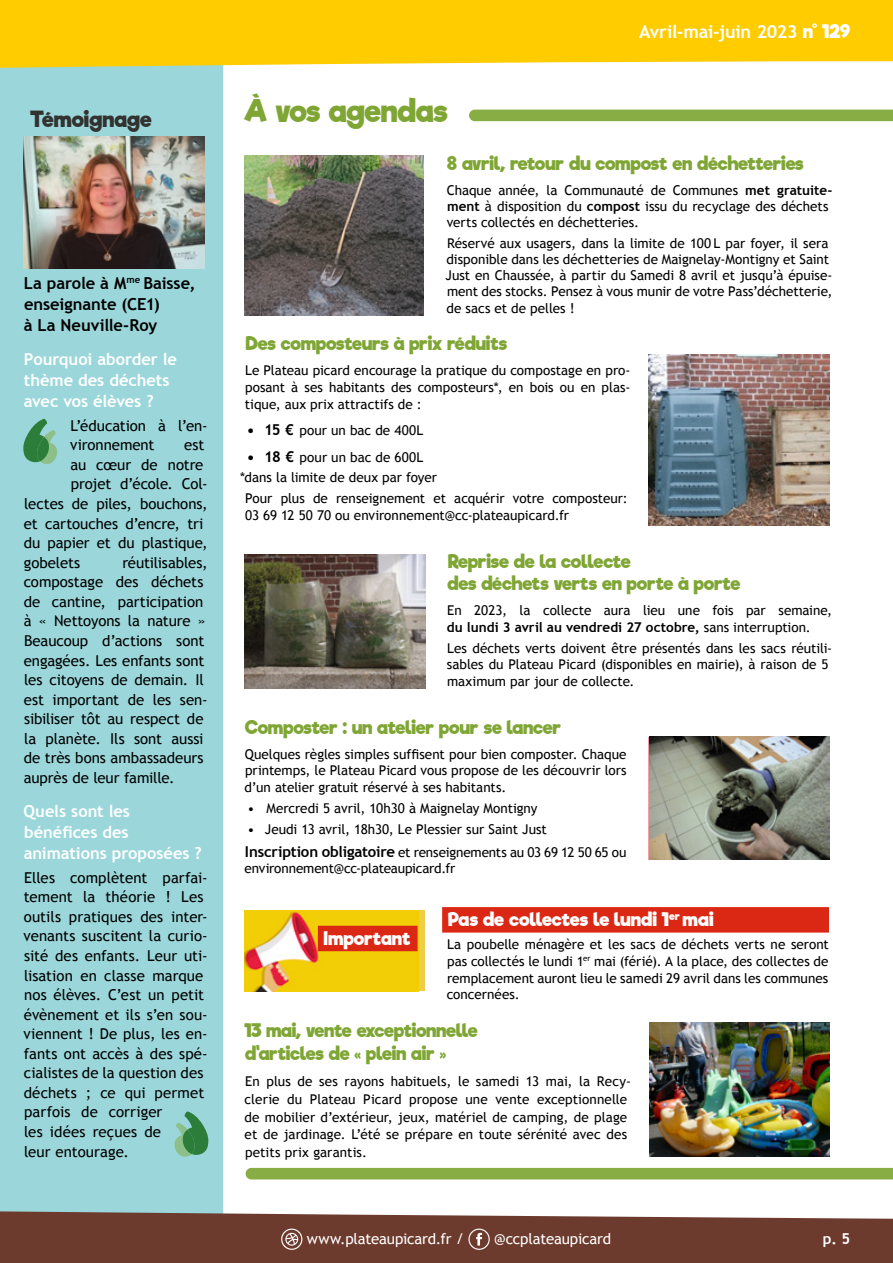
<style>
.page{position:relative;width:893px;height:1263px;background:#fff}
.page>*{position:absolute;margin:0;border:0;box-sizing:border-box;transform-origin:0 0}
.t1{font:700 30px "Riffic Free";letter-spacing:-.005em;color:#7fa635}
.t2{font:700 21px "Riffic Free";letter-spacing:.01em;color:#323230}
.t3{font:700 18px/22px "Riffic Free";letter-spacing:-.005em;color:#7fa635}
.t4{font:700 18px "Riffic Free";color:#fff}
.t5{font:700 18px "Trebuchet MS";letter-spacing:-.015em;color:#fff}
.t6{font:700 16.5px/21px "Trebuchet MS";letter-spacing:-.005em;color:#fff}
.t7{font:700 16.5px/21px "Trebuchet MS";letter-spacing:-.005em;color:#000}
.t8{font:15px/19.5px "Trebuchet MS";color:#000}
.t9{font:15px "Trebuchet MS";letter-spacing:-.01em;color:#fff}
.t10{font:700 15px "Trebuchet MS";color:#fff}
.t11{font:13.5px/16.6px "Trebuchet MS";color:#000}
.s1{font-family:"Riffic Free"}
.s2{font-weight:700}
.s3{font-weight:700;font-size:15px}
</style>
<div class="page">
<div style="left:0;top:68px;width:223px;height:1143px;background:#9bd7da"></div>
<div style="left:442px;top:907px;width:387px;height:25px;background:#db2815"></div>
<svg style="left:1px;top:0;width:892px;height:68px;background:#fecf10"></svg>
<svg style="left:0;top:0;width:1px;height:85px"></svg>
<svg style="left:0;top:1211px;width:893px;height:52px;background:#784b3e"></svg>
<svg style="left:281px;top:1228px;width:21px;height:22px"></svg>
<svg style="left:468px;top:1228px;width:22px;height:22px"></svg>
<img style="left:244px;top:155px;width:180px;height:160px">
<img style="left:23px;top:137px;width:181px;height:131px">
<svg style="left:23px;top:419px;width:34px;height:45px;background:#63a77f"></svg>
<svg style="left:175px;top:1111px;width:33px;height:46px;background:#63a77e"></svg>
<img style="left:648px;top:354px;width:181px;height:171px">
<img style="left:244px;top:554px;width:181px;height:134px">
<div style="left:469px;top:110px;width:424px;height:11px;background:#89ad45"></div>
<div style="left:246px;top:1168px;width:647px;height:11px;background:#89ad45"></div>
<img style="left:649px;top:737px;width:180px;height:122px">
<div style="left:244px;top:910px;width:181px;height:81px;background:#eccf46"></div>
<img style="left:244px;top:910px;width:175px;height:81px">
<img style="left:649px;top:1023px;width:180px;height:134px">
<div style="left:318px;top:926px;width:100px;height:25px;background:#db2815"></div>
<h2 class="t2" style="left:30px;top:106px;width:123px">Témoignage</h2>
<p class="t7" style="left:24px;top:272px;width:173px">La parole à M<sup>me</sup> Baisse, enseignante (CE1)<br>à La Neuville-Roy</p>
<p class="t6" style="left:24px;top:348px;width:155px">Pourquoi aborder le thème des déchets avec vos élèves ?</p>
<p class="t8" style="left:70px;top:416px;width:139px">L’éducation à l’en&shy;vironnement</p>
<p class="t8" style="left:184px;top:435px;width:22px">est</p>
<p class="t8" style="left:70px;top:455px;width:135px">au cœur de notre</p>
<p class="t8" style="left:71px;top:475px;width:138px">projet d’école. Col-</p>
<p class="t8" style="left:24px;top:494px;width:185px">lectes de piles, bouchons,</p>
<p class="t8" style="left:24px;top:514px;width:181px">et cartouches d’encre, tri</p>
<p class="t8" style="left:24px;top:533px;width:185px">du papier et du plastique,</p>
<p class="t8" style="left:24px;top:553px;width:58px">gobelets</p>
<p class="t8" style="left:24px;top:553px;width:185px;text-indent:99px">réutilisables, compostage des déchets de cantine, participation à « Nettoyons la nature »<br>Beaucoup d’actions sont engagées. Les enfants sont les citoyens de demain. Il est important de les sen&shy;sibiliser tôt au respect de la planète. Ils sont aussi de très bons ambassadeurs auprès de leur famille.</p>
<p class="t6" style="left:24px;top:800px;width:180px">Quels sont les bénéfices des animations proposées ?</p>
<p class="t8" style="left:24px;top:868px;width:186px">Elles complètent parfai&shy;tement la théorie ! Les outils pratiques des inter&shy;venants suscitent la curio&shy;sité des enfants. Leur uti&shy;lisation en classe marque nos élèves. C’est un petit évènement et ils s’en sou&shy;viennent ! De plus, les en&shy;fants ont accès à des spé&shy;cialistes de la question des déchets ; ce qui permet parfois de corriger<br>les idées reçues de<br>leur entourage.</p>
<h1 class="t1" style="left:244px;top:93px;width:205px">À vos agendas</h1>
<h3 class="t5" style="left:639px;top:20px;width:212px">Avril-mai-juin 2023 <span class="s1">n° 129</span></h3>
<h3 class="t3" style="left:447px;top:153px;width:358px">8 avril, retour du compost en déchetteries</h3>
<p class="t11" style="left:447px;top:182px;width:387px;line-height:16.2px">Chaque année, la Communauté de Communes <span class="s2">met gratuite&shy;ment</span> à disposition du <span class="s2">compost</span> issu du recyclage des déchets verts collectés en déchetteries.</p>
<p class="t11" style="left:446px;top:235px;width:388px;line-height:16.2px">Réservé aux usagers, dans la limite de 100 L par foyer, il sera disponible dans les déchetteries de Maignelay-Montigny et Saint Just en Chaussée, à partir du Samedi 8 avril et jusqu’à épuise&shy;ment des stocks. Pensez à vous munir de votre Pass’déchetterie, de sacs et de pelles !</p>
<h3 class="t3" style="left:246px;top:333px;width:263px">Des composteurs à prix réduits</h3>
<p class="t11" style="left:245px;top:362px;width:387px;text-align:justify">Le Plateau picard encourage la pratique du compostage en pro&shy;posant à ses habitants des composteurs*, en bois ou en plas&shy;tique, aux prix attractifs de :</p>
<p class="t11" style="left:247px;top:422px;width:178px"><span class="s3">• 15 €</span> pour un bac de 400L</p>
<p class="t11" style="left:247px;top:449px;width:178px"><span class="s3">• 18 €</span> pour un bac de 600L</p>
<p class="t11" style="left:240px;top:469px;width:198px">*dans la limite de deux par foyer</p>
<p class="t11" style="left:245px;top:490px;width:384px">Pour plus de renseignement et acquérir votre composteur:</p>
<p class="t11" style="left:245px;top:507px;width:325px">03 69 12 50 70 ou environnement@cc-plateaupicard.fr</p>
<h3 class="t3" style="left:447px;top:550px;width:294px">Reprise de la collecte<br>des déchets verts en porte à porte</h3>
<p class="t11" style="left:447px;top:602px;width:387px">En 2023, la collecte aura lieu une fois par semaine, <span class="s2">du lundi 3 avril au vendredi 27 octobre,</span> sans interruption.</p>
<p class="t11" style="left:447px;top:640px;width:387px">Les déchets verts doivent être présentés dans les sacs réutili&shy;sables du Plateau Picard (disponibles en mairie), à raison de 5 maximum par jour de collecte.</p>
<h3 class="t3" style="left:245px;top:716px;width:318px">Composter : un atelier pour se lancer</h3>
<p class="t11" style="left:245px;top:746px;width:384px;text-align:justify">Quelques règles simples suffisent pour bien composter. Chaque printemps, le Plateau Picard vous propose de les découvrir lors d’un atelier gratuit réservé à ses habitants.</p>
<p class="t11" style="left:247px;top:800px;width:292px">• Mercredi 5 avril, 10h30 à Maignelay Montigny</p>
<p class="t11" style="left:245px;top:818px;width:383px;line-height:22.6px">• Jeudi 13 avril, 18h30, Le Plessier sur Saint Just<br><span class="s3">Inscription obligatoire</span> et renseignements au 03 69 12 50 65 ou</p>
<p class="t11" style="left:245px;top:860px;width:212px">environnement@cc-plateaupicard.fr</p>
<h3 class="t4" style="left:448px;top:909px;width:267px">Pas de collectes le lundi 1<sup>er</sup> mai</h3>
<p class="t11" style="left:447px;top:936px;width:384px;text-align:justify">La poubelle ménagère et les sacs de déchets verts ne seront pas collectés le lundi 1<sup>er</sup> mai (férié). A la place, des collectes de remplacement auront lieu le samedi 29 avril dans les communes concernées.</p>
<h3 class="t4" style="left:324px;top:927px;width:88px">Important</h3>
<h3 class="t3" style="left:244px;top:1019px;width:235px;line-height:23px">13 mai, vente exceptionnelle d'articles de « plein air »</h3>
<p class="t11" style="left:245px;top:1073px;width:388px;line-height:17.5px">En plus de ses rayons habituels, le samedi 13 mai, la Recy&shy;clerie du Plateau Picard propose une vente exceptionnelle de mobilier d’extérieur, jeux, matériel de camping, de plage et de jardinage. L’été se prépare en toute sérénité avec des petits prix garantis.</p>
<p class="t9" style="left:307px;top:1230px;width:158px">www.plateaupicard.fr /</p>
<p class="t9" style="left:494px;top:1230px;width:118px">@ccplateaupicard</p>
<p class="t10" style="left:823px;top:1230px;width:29px">p. 5</p>
</div>
